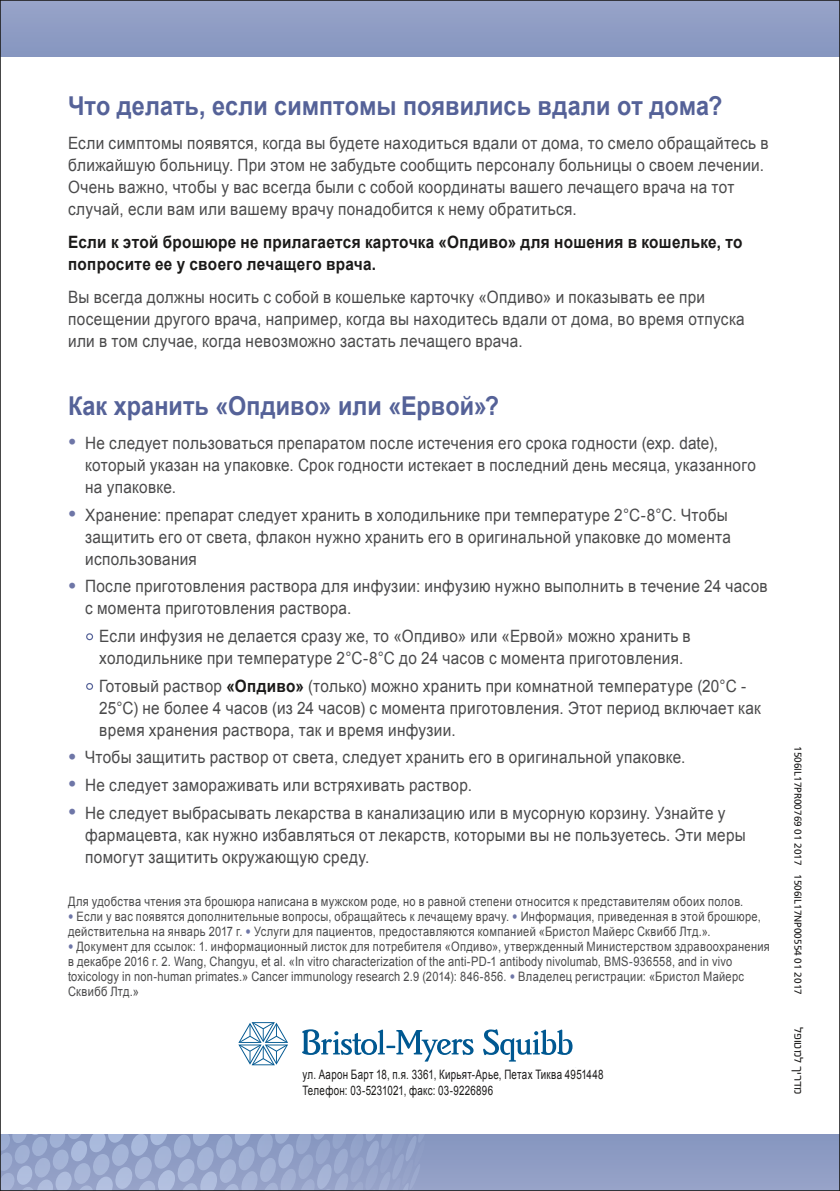
<style>
.page{position:relative;width:840px;height:1191px;background:#fff}
.page>*{position:absolute;margin:0;border:0;box-sizing:border-box;transform-origin:0 0}
.t1{font:700 26px "Arial";letter-spacing:.005em;color:#556298;scale:.9 1}
.t2{font:17px/22px "Arial";letter-spacing:.02em;color:#4a4a4b;scale:.9 1}
.t3{font:700 17px/22px "Arial";letter-spacing:.02em;color:#1b1a19;scale:.9 1}
.t4{font:14px "Spoiler";color:#1b1a19}
.t5{font:13px/15px "Arial";letter-spacing:.03em;color:#4a4a4b;scale:.85 1}
.t6{font:13px/16px "Arial";letter-spacing:.03em;color:#1b1a19;scale:.75 1}
.t7{font:10px "Frutiger";color:#1b1a19}
.s1{font-size:23.4px;color:#6e76a7}
.s2{font-weight:700;color:#1b1a19}
.s3{font-size:18px;color:#6e76a7}
</style>
<div class="page">
<div style="left:0;top:1134px;width:839px;height:57px;background:#8f9cc4"></div>
<svg style="left:2px;top:1134px;width:418px;height:55px"></svg>
<div style="left:0;top:0;width:839px;height:57px;background:#8f9cc4"></div>
<svg style="left:238px;top:1022px;width:50px;height:43px"></svg>
<svg style="left:302px;top:1029px;width:171px;height:32px"></svg>
<svg style="left:483px;top:1029px;width:89px;height:32px"></svg>
<svg style="left:86px;top:633px;width:8px;height:8px"></svg>
<svg style="left:86px;top:683px;width:8px;height:7px"></svg>
<h1 class="t1" style="left:68px;top:89px;width:728px">Что делать, если симптомы появились вдали от дома?</h1>
<p class="t2" style="left:68px;top:132px;width:779px">Если симптомы появятся, когда вы будете находиться вдали от дома, то смело обращайтесь в ближайшую больницу. При этом не забудьте сообщить персоналу больницы о своем лечении.<br>Очень важно, чтобы у вас всегда были с собой координаты вашего лечащего врача на тот случай, если вам или вашему врачу понадобится к нему обратиться.</p>
<p class="t3" style="left:68px;top:232px;width:750px">Если к этой брошюре не прилагается карточка «Опдиво» для ношения в кошельке, то попросите ее у своего лечащего врача.</p>
<p class="t2" style="left:68px;top:287px;width:752px">Вы всегда должны носить с собой в кошельке карточку «Опдиво» и показывать ее при посещении другого врача, например, когда вы находитесь вдали от дома, во время отпуска или в том случае, когда невозможно застать лечащего врача.</p>
<h1 class="t1" style="left:68px;top:389px;width:480px">Как хранить «Опдиво» или «Ервой»?</h1>
<p class="t2" style="left:85px;top:432px;width:746px;text-indent:-17px"><span class="s1">•</span> Не следует пользоваться препаратом после истечения его срока годности (exp. date), который указан на упаковке. Срок годности истекает в последний день месяца, указанного на упаковке.</p>
<p class="t2" style="left:85px;top:504px;width:718px;text-indent:-17px"><span class="s1">•</span> Хранение: препарат следует хранить в холодильнике при температуре 2°C-8°C. Чтобы защитить его от света, флакон нужно хранить его в оригинальной упаковке до момента использования</p>
<p class="t2" style="left:85px;top:575px;width:759px;text-indent:-17px"><span class="s1">•</span> После приготовления раствора для инфузии: инфузию нужно выполнить в течение 24 часов с момента приготовления раствора.</p>
<p class="t2" style="left:99px;top:625px;width:658px">Если инфузия не делается сразу же, то «Опдиво» или «Ервой» можно хранить в холодильнике при температуре 2°C-8°C до 24 часов с момента приготовления.</p>
<p class="t2" style="left:99px;top:675px;width:736px">Готовый раствор <span class="s2">«Опдиво»</span> (только) можно хранить при комнатной температуре (20°C -<br>25°C) не более 4 часов (из 24 часов) с момента приготовления. Этот период включает как время хранения раствора, так и время инфузии.</p>
<p class="t2" style="left:68px;top:746px;width:687px"><span class="s1">•</span> Чтобы защитить раствор от света, следует хранить его в оригинальной упаковке.</p>
<p class="t2" style="left:68px;top:774px;width:450px"><span class="s1">•</span> Не следует замораживать или встряхивать раствор.</p>
<p class="t2" style="left:85px;top:802px;width:735px;text-indent:-17px"><span class="s1">•</span> Не следует выбрасывать лекарства в канализацию или в мусорную корзину. Узнайте у фармацевта, как нужно избавляться от лекарств, которыми вы не пользуетесь. Эти меры помогут защитить окружающую среду.</p>
<p class="t5" style="left:68px;top:893px;width:795px">Для удобства чтения эта брошюра написана в мужском роде, но в равной степени относится к представителям обоих полов.</p>
<p class="t5" style="left:68px;top:908px;width:816px"><span class="s3">•</span> Если у вас появятся дополнительные вопросы, обращайтесь к лечащему врачу. <span class="s3">•</span> Информация, приведенная в этой брошюре, действительна на январь 2017 г. <span class="s3">•</span> Услуги для пациентов, предоставляются компанией «Бристол Майерс Сквибб Лтд.».</p>
<p class="t5" style="left:68px;top:938px;width:826px"><span class="s3">•</span> Документ для ссылок: 1. информационный листок для потребителя «Опдиво», утвержденный Министерством здравоохранения в декабре 2016 г. 2. Wang, Changyu, et al. «In vitro characterization of the anti-PD-1 antibody nivolumab, BMS-936558, and in vivo toxicology in non-human primates.» Cancer immunology research 2.9 (2014): 846-856. <span class="s3">•</span> Владелец регистрации: «Бристол Майерс Сквибб Лтд.»</p>
<p class="t6" style="left:302px;top:1066px;width:402px">ул. Аарон Барт 18, п.я. 3361, Кирьят-Арье, Петах Тиква 4951448<br>Телефон: 03-5231021, факс: 03-9226896</p>
<p class="t7" style="left:803px;top:746px;width:250px;rotate:90deg">1506IL17PR00769 01 2017 1506IL17NP00554 01 2017</p>
<p class="t4" style="left:804px;top:1026px;width:70px;rotate:90deg">למט ו פל מדר י ך</p>
</div>
